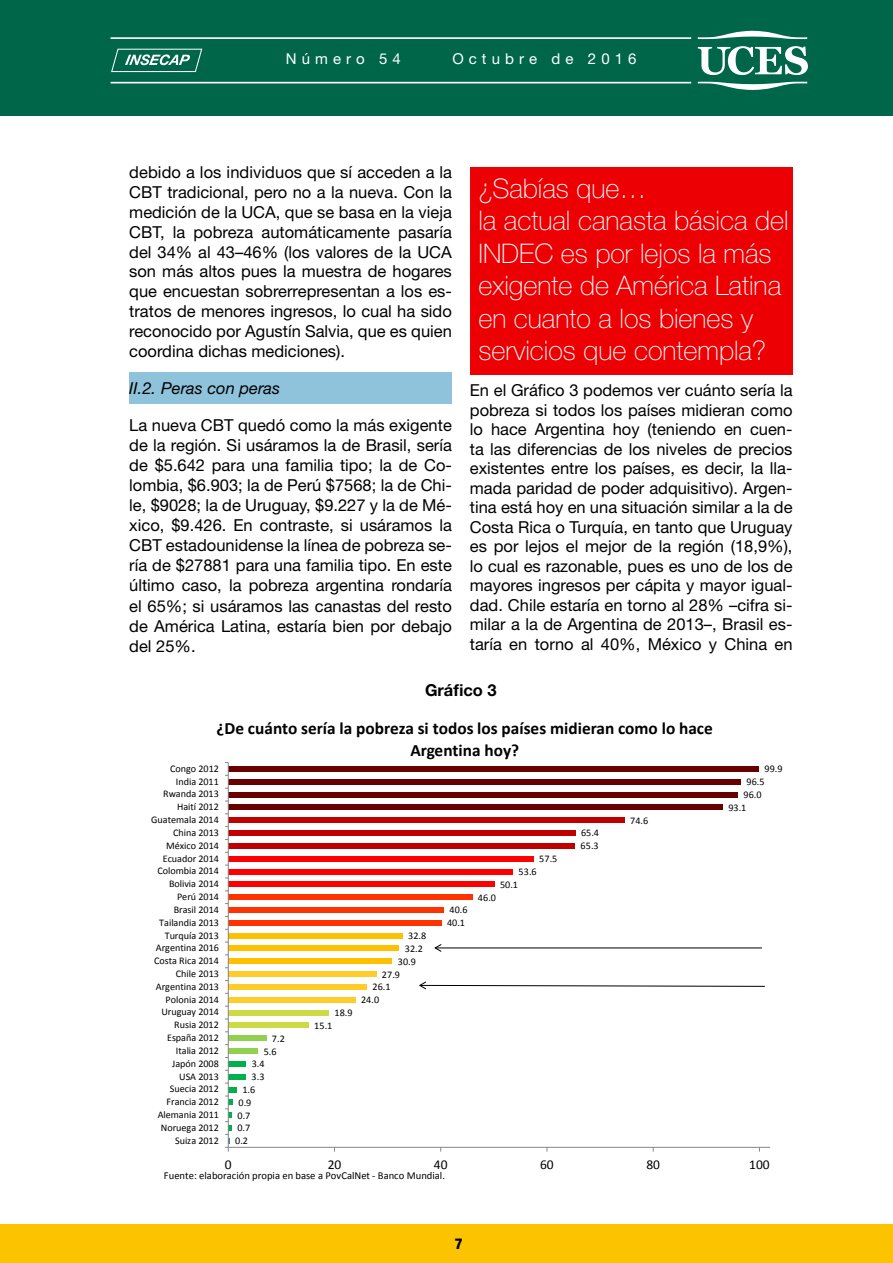
<style>
.page{position:relative;width:893px;height:1263px;background:#fff}
.page>*{position:absolute;margin:0;border:0;box-sizing:border-box;transform-origin:0 0}
.t1{font:100 27px/32.4px "Helvetica Neue LT Std";color:#fff}
.t2{font:700 17.25px/21.1px "Calibri";color:#000;text-align:center}
.t3{font:16.5px/19.5px "Helvetica Neue LT Std";color:#000;text-align:justify}
.t4{font:italic 16.5px "Helvetica Neue LT Std";color:#000}
.t5{font:700 16.5px "Helvetica Neue LT Std";color:#000}
.t6{font:15px "Helvetica Neue LT Std";letter-spacing:.34em;color:#fff}
.t7{font:800 condensed 15px "Helvetica Neue LT Std";color:#000}
.t8{font:13.5px "Calibri";letter-spacing:-.005em;color:#000}
.t9{font:10.65px "Calibri";color:#000}
.t10{font:10.2px "Calibri";color:#000}
</style>
<div class="page">
<div style="left:0;top:0;width:893px;height:116px;background:#00664a"></div>
<div style="left:0;top:1225px;width:893px;height:38px;background:#fcc400"></div>
<svg style="left:111px;top:49px;width:91px;height:23px"></svg>
<svg style="left:698px;top:82px;width:109px;height:8px"></svg>
<svg style="left:698px;top:31px;width:109px;height:8px"></svg>
<svg style="left:698px;top:46px;width:110px;height:29px"></svg>
<hr style="left:111px;top:37px;width:580px;height:2px;background:#fff">
<hr style="left:111px;top:82px;width:580px;height:1px;background:#fff">
<div style="left:470px;top:167px;width:322px;height:208px;background:#ed0003"></div>
<div style="left:129px;top:372px;width:323px;height:32px;background:#8fc2db"></div>
<div style="left:228px;top:1087px;width:9px;height:5px;background:#00b050"></div>
<div style="left:228px;top:1074px;width:18px;height:5px;background:#00b050"></div>
<div style="left:228px;top:1061px;width:18px;height:5px;background:#00b050"></div>
<div style="left:228px;top:1048px;width:30px;height:5px;background:#92d050"></div>
<div style="left:228px;top:1036px;width:38px;height:5px;background:#92d050"></div>
<div style="left:228px;top:1023px;width:81px;height:5px;background:#ccda46"></div>
<div style="left:228px;top:1010px;width:101px;height:5px;background:#ccda46"></div>
<div style="left:228px;top:997px;width:127px;height:5px;background:#ffcc29"></div>
<div style="left:228px;top:984px;width:139px;height:5px;background:#ffcc29"></div>
<div style="left:228px;top:971px;width:148px;height:6px;background:#ffcc29"></div>
<div style="left:228px;top:959px;width:164px;height:5px;background:#ffc000"></div>
<div style="left:228px;top:946px;width:171px;height:5px;background:#ffc000"></div>
<div style="left:228px;top:933px;width:175px;height:5px;background:#ffc000"></div>
<div style="left:228px;top:920px;width:213px;height:5px;background:#f30"></div>
<div style="left:228px;top:907px;width:216px;height:5px;background:#f30"></div>
<div style="left:228px;top:894px;width:244px;height:6px;background:#f30"></div>
<div style="left:228px;top:882px;width:266px;height:5px;background:#f00"></div>
<div style="left:228px;top:869px;width:285px;height:5px;background:#f00"></div>
<div style="left:228px;top:856px;width:306px;height:5px;background:#f00"></div>
<div style="left:228px;top:843px;width:347px;height:5px;background:#c00000"></div>
<div style="left:228px;top:830px;width:347px;height:5px;background:#c00000"></div>
<div style="left:228px;top:818px;width:397px;height:5px;background:#c00000"></div>
<div style="left:228px;top:805px;width:495px;height:5px;background:#680000"></div>
<div style="left:228px;top:792px;width:510px;height:5px;background:#680000"></div>
<div style="left:228px;top:779px;width:513px;height:5px;background:#680000"></div>
<div style="left:228px;top:766px;width:531px;height:5px;background:#680000"></div>
<hr style="left:228px;top:1147px;width:542px;height:1px;background:#868686">
<hr style="left:228px;top:762px;width:1px;height:385px;background:#868686">
<svg style="left:225px;top:1096px;width:8px;height:55px"></svg>
<hr style="left:435px;top:947px;width:327px;height:1px;background:#000">
<svg style="left:434px;top:944px;width:8px;height:8px"></svg>
<svg style="left:419px;top:981px;width:346px;height:9px"></svg>
<p class="t6" style="left:286px;top:50px;width:117px">Número 54</p>
<p class="t6" style="left:452px;top:50px;width:186px">Octubre de 2016</p>
<p class="t3" style="left:129px;top:162px;width:324px">debido a los individuos que sí acceden a la CBT tradicional, pero no a la nueva. Con la medición de la UCA, que se basa en la vieja CBT, la pobreza automáticamente pasaría del 34% al 43–46% (los valores de la UCA son más altos pues la muestra de hogares que encuestan sobrerrepresentan a los es&shy;tratos de menores ingresos, lo cual ha sido reconocido por Agustín Salvia, que es quien coordina dichas mediciones).</p>
<p class="t4" style="left:129px;top:378px;width:152px">II.2. Peras con peras</p>
<p class="t3" style="left:129px;top:414px;width:324px;line-height:20.1px">La nueva CBT quedó como la más exigente de la región. Si usáramos la de Brasil, sería de $5.642 para una familia tipo; la de Co&shy;lombia, $6.903; la de Perú $7568; la de Chi&shy;le, $9028; la de Uruguay, $9.227 y la de Mé&shy;xico, $9.426. En contraste, si usáramos la CBT estadounidense la línea de pobreza se&shy;ría de $27881 para una familia tipo. En este último caso, la pobreza argentina rondaría el 65%; si usáramos las canastas del resto de América Latina, estaría bien por debajo del 25%.</p>
<h1 class="t1" style="left:478px;top:172px;width:312px">¿Sabías que…<br>la actual canasta básica del<br>INDEC es por lejos la más exigente de América Latina en cuanto a los bienes y servicios que contempla?</h1>
<p class="t3" style="left:470px;top:381px;width:324px">En el Gráfico 3 podemos ver cuánto sería la pobreza si todos los países midieran como lo hace Argentina hoy (teniendo en cuen&shy;ta las diferencias de los niveles de precios existentes entre los países, es decir, la lla&shy;mada paridad de poder adquisitivo). Argen&shy;tina está hoy en una situación similar a la de Costa Rica o Turquía, en tanto que Uruguay es por lejos el mejor de la región (18,9%), lo cual es razonable, pues es uno de los de mayores ingresos per cápita y mayor igual&shy;dad. Chile estaría en torno al 28% –cifra si&shy;milar a la de Argentina de 2013–, Brasil es&shy;taría en torno al 40%, México y China en</p>
<p class="t5" style="left:425px;top:680px;width:73px">Gráfico 3</p>
<p class="t2" style="left:217px;top:718px;width:498px">¿De cuánto sería la pobreza si todos los países midieran como lo hace<br>Argentina hoy?</p>
<p class="t10" style="left:170px;top:762px;width:50px">Congo 2012</p>
<p class="t10" style="left:176px;top:775px;width:45px">India 2011</p>
<p class="t10" style="left:163px;top:788px;width:57px">Rwanda 2013</p>
<p class="t10" style="left:177px;top:800px;width:43px">Haití 2012</p>
<p class="t10" style="left:151px;top:813px;width:69px">Guatemala 2014</p>
<p class="t10" style="left:630px;top:814px;width:20px">74.6</p>
<p class="t10" style="left:173px;top:826px;width:47px">China 2013</p>
<p class="t10" style="left:581px;top:827px;width:20px">65.4</p>
<p class="t10" style="left:166px;top:839px;width:54px">México 2014</p>
<p class="t10" style="left:581px;top:839px;width:20px">65.3</p>
<p class="t10" style="left:163px;top:852px;width:58px">Ecuador 2014</p>
<p class="t10" style="left:539px;top:852px;width:20px">57.5</p>
<p class="t10" style="left:157px;top:864px;width:63px">Colombia 2014</p>
<p class="t10" style="left:519px;top:865px;width:20px">53.6</p>
<p class="t10" style="left:169px;top:877px;width:51px">Bolivia 2014</p>
<p class="t10" style="left:500px;top:878px;width:20px">50.1</p>
<p class="t10" style="left:177px;top:890px;width:43px">Perú 2014</p>
<p class="t10" style="left:478px;top:891px;width:20px">46.0</p>
<p class="t10" style="left:174px;top:903px;width:47px">Brasil 2014</p>
<p class="t10" style="left:450px;top:903px;width:20px">40.6</p>
<p class="t10" style="left:159px;top:916px;width:61px">Tailandia 2013</p>
<p class="t10" style="left:447px;top:916px;width:20px">40.1</p>
<p class="t10" style="left:165px;top:929px;width:56px">Turquía 2013</p>
<p class="t10" style="left:408px;top:929px;width:20px">32.8</p>
<p class="t10" style="left:156px;top:941px;width:64px">Argentina 2016</p>
<p class="t10" style="left:405px;top:942px;width:20px">32.2</p>
<p class="t10" style="left:154px;top:954px;width:66px">Costa Rica 2014</p>
<p class="t10" style="left:398px;top:955px;width:20px">30.9</p>
<p class="t10" style="left:176px;top:967px;width:45px">Chile 2013</p>
<p class="t10" style="left:382px;top:968px;width:20px">27.9</p>
<p class="t10" style="left:156px;top:980px;width:64px">Argentina 2013</p>
<p class="t10" style="left:373px;top:980px;width:20px">26.1</p>
<p class="t10" style="left:166px;top:993px;width:55px">Polonia 2014</p>
<p class="t10" style="left:361px;top:993px;width:20px">24.0</p>
<p class="t10" style="left:161px;top:1006px;width:59px">Uruguay 2014</p>
<p class="t10" style="left:334px;top:1006px;width:20px">18.9</p>
<p class="t10" style="left:174px;top:1018px;width:46px">Rusia 2012</p>
<p class="t10" style="left:314px;top:1019px;width:20px">15.1</p>
<p class="t10" style="left:167px;top:1031px;width:53px">España 2012</p>
<p class="t10" style="left:272px;top:1032px;width:14px">7.2</p>
<p class="t10" style="left:176px;top:1044px;width:44px">Italia 2012</p>
<p class="t10" style="left:264px;top:1045px;width:14px">5.6</p>
<p class="t10" style="left:172px;top:1057px;width:48px">Japón 2008</p>
<p class="t10" style="left:252px;top:1057px;width:14px">3.4</p>
<p class="t10" style="left:179px;top:1070px;width:41px">USA 2013</p>
<p class="t10" style="left:252px;top:1070px;width:14px">3.3</p>
<p class="t10" style="left:170px;top:1082px;width:51px">Suecia 2012</p>
<p class="t10" style="left:242px;top:1083px;width:14px">1.6</p>
<p class="t10" style="left:166px;top:1095px;width:54px">Francia 2012</p>
<p class="t10" style="left:239px;top:1096px;width:14px">0.9</p>
<p class="t10" style="left:158px;top:1108px;width:63px">Alemania 2011</p>
<p class="t10" style="left:238px;top:1109px;width:14px">0.7</p>
<p class="t10" style="left:161px;top:1121px;width:60px">Noruega 2012</p>
<p class="t10" style="left:237px;top:1121px;width:14px">0.7</p>
<p class="t10" style="left:175px;top:1134px;width:45px">Suiza 2012</p>
<p class="t10" style="left:235px;top:1134px;width:14px">0.2</p>
<p class="t10" style="left:764px;top:762px;width:20px">99.9</p>
<p class="t10" style="left:746px;top:775px;width:20px">96.5</p>
<p class="t10" style="left:744px;top:788px;width:20px">96.0</p>
<p class="t10" style="left:728px;top:801px;width:20px">93.1</p>
<p class="t8" style="left:225px;top:1155px;width:8px">0</p>
<p class="t8" style="left:328px;top:1155px;width:15px">20</p>
<p class="t8" style="left:434px;top:1155px;width:15px">40</p>
<p class="t8" style="left:540px;top:1155px;width:15px">60</p>
<p class="t8" style="left:646px;top:1155px;width:15px">80</p>
<p class="t8" style="left:749px;top:1155px;width:22px">100</p>
<p class="t9" style="left:164px;top:1168px;width:283px">Fuente: elaboración propia en base a PovCalNet - Banco Mundial.</p>
<p class="t7" style="left:455px;top:1234px;width:9px">7</p>
</div>
